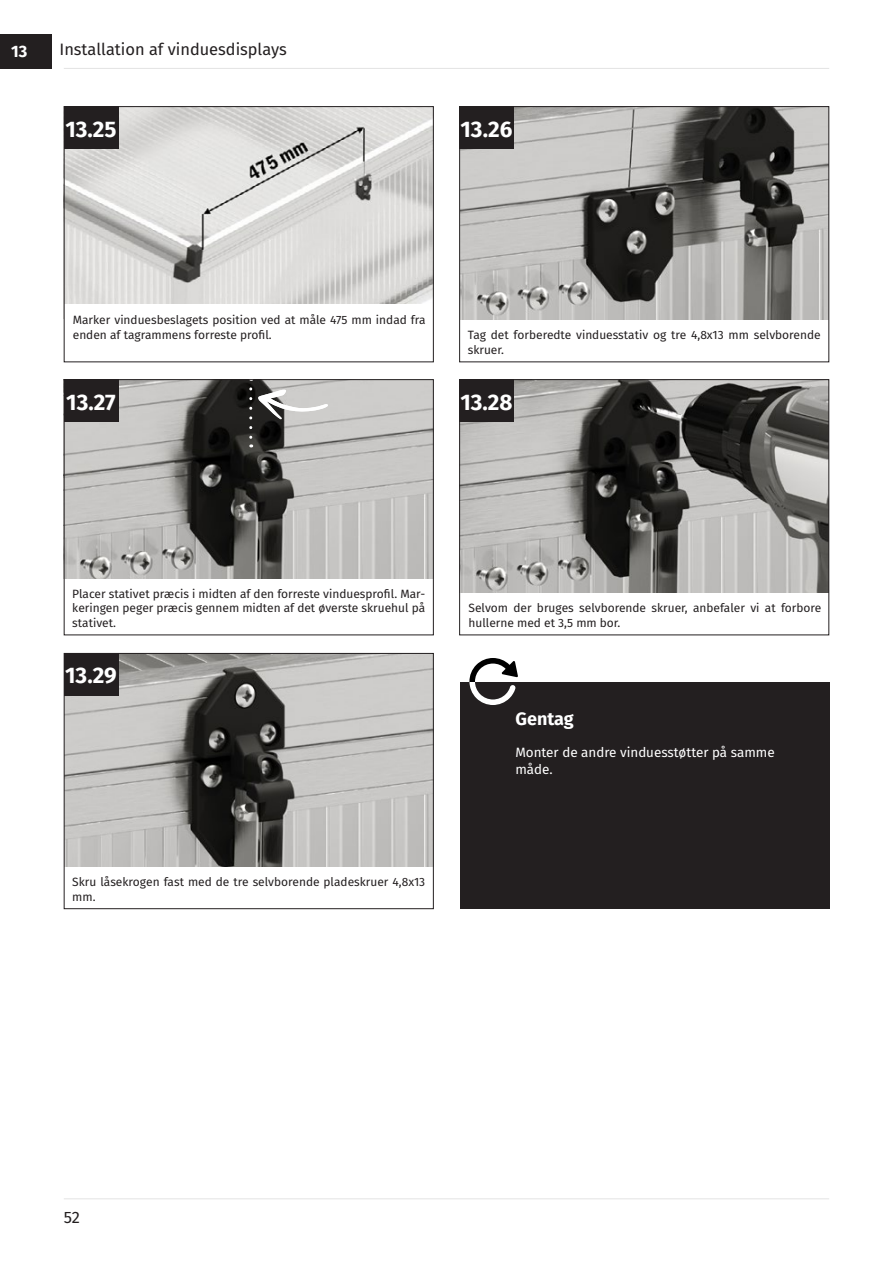
<style>
.page{position:relative;width:893px;height:1263px;background:#fff}
.page>*{position:absolute;margin:0;border:0;box-sizing:border-box;transform-origin:0 0}
.t1{font:700 22.5px "Fira Sans";color:#fff}
.t2{font:700 18px "Fira Sans";color:#fff}
.t3{font:16.5px "Fira Sans";color:#231f20}
.t4{font:700 16.5px "Fira Sans";color:#fff}
.t5{font:13.5px/16.2px "Fira Sans";color:#fff}
.t6{font:12px/14.4px "Fira Sans";color:#231f20}
</style>
<div class="page">
<hr style="left:64px;top:1198px;width:765px;height:1px;background:#e3e3e3">
<img style="left:461px;top:108px;width:366px;height:212px">
<img style="left:66px;top:381px;width:366px;height:197px">
<img style="left:461px;top:381px;width:366px;height:212px">
<img style="left:66px;top:108px;width:366px;height:196px">
<img style="left:66px;top:655px;width:366px;height:211px">
<div style="left:0;top:34px;width:51px;height:34px;background:#231f20"></div>
<hr style="left:64px;top:68px;width:765px;height:1px;background:#e3e3e3">
<svg style="left:249px;top:389px;width:3px;height:58px"></svg>
<svg style="left:258px;top:390px;width:70px;height:29px"></svg>
<div style="left:460px;top:683px;width:370px;height:226px;background:#231f20"></div>
<svg style="left:469px;top:658px;width:49px;height:47px"></svg>
<div style="left:459px;top:106px;width:370px;height:256px;border:1px solid #231f20"></div>
<div style="left:459px;top:106px;width:55px;height:43px;background:#231f20"></div>
<div style="left:459px;top:379px;width:370px;height:256px;border:1px solid #231f20"></div>
<div style="left:459px;top:379px;width:55px;height:43px;background:#231f20"></div>
<div style="left:64px;top:379px;width:370px;height:256px;border:1px solid #231f20"></div>
<div style="left:64px;top:379px;width:54px;height:43px;background:#231f20"></div>
<div style="left:64px;top:106px;width:370px;height:256px;border:1px solid #231f20"></div>
<div style="left:64px;top:106px;width:54px;height:43px;background:#231f20"></div>
<div style="left:64px;top:653px;width:370px;height:256px;border:1px solid #231f20"></div>
<div style="left:64px;top:653px;width:54px;height:42px;background:#231f20"></div>
<p class="t4" style="left:11px;top:37px;width:18px">13</p>
<p class="t3" style="left:60px;top:37px;width:229px">Installation af vinduesdisplays</p>
<p class="t1" style="left:65px;top:110px;width:53px">13.25</p>
<p class="t1" style="left:460px;top:110px;width:53px">13.26</p>
<p class="t6" style="left:73px;top:313px;width:354px">Marker vinduesbeslagets position ved at måle 475 mm indad fra enden af tagrammens forreste profil.</p>
<p class="t6" style="left:468px;top:328px;width:354px">Tag det forberedte vinduesstativ og tre 4,8x13 mm selvborende skruer.</p>
<p class="t1" style="left:66px;top:383px;width:51px">13.27</p>
<p class="t1" style="left:460px;top:383px;width:54px">13.28</p>
<p class="t6" style="left:72px;top:586px;width:354px;text-align:justify">Placer stativet præcis i midten af den forreste vinduesprofil. Mar&shy;keringen peger præcis gennem midten af det øverste skruehul på stativet.</p>
<p class="t1" style="left:65px;top:656px;width:53px">13.29</p>
<p class="t6" style="left:72px;top:874px;width:354px">Skru låsekrogen fast med de tre selvborende pladeskruer 4,8x13 mm.</p>
<p class="t6" style="left:468px;top:601px;width:354px">Selvom der bruges selvborende skruer, anbefaler vi at forbore hullerne med et 3,5 mm bor.</p>
<p class="t2" style="left:515px;top:704px;width:60px">Gentag</p>
<p class="t5" style="left:515px;top:744px;width:261px">Monter de andre vinduesstøtter på samme måde.</p>
<h3 class="t3" style="left:64px;top:1205px;width:18px">52</h3>
</div>
